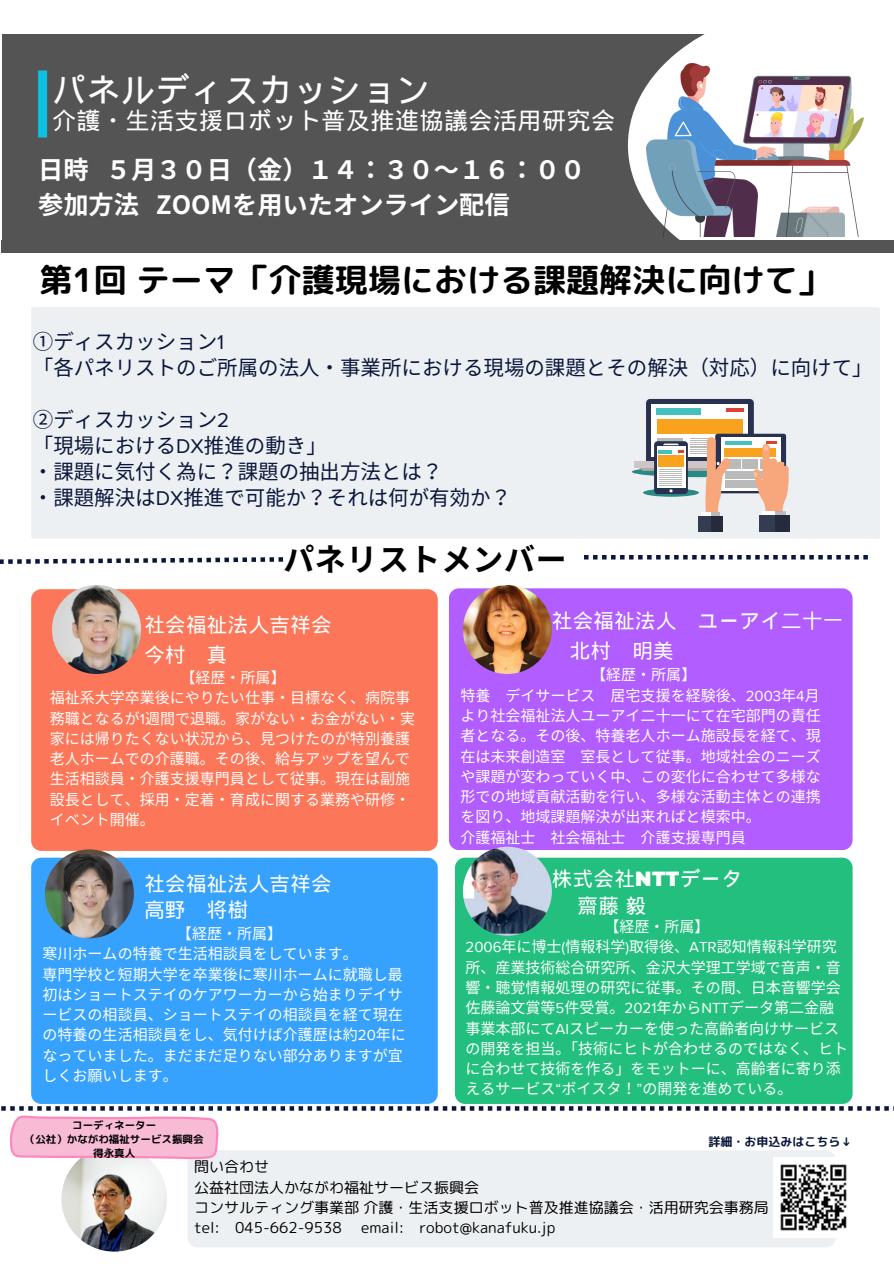
<style>
.page{position:relative;width:894px;height:1264px;background:#fff}
.page>*{position:absolute;margin:0;border:0;box-sizing:border-box;transform-origin:0 0}
.t1{font:33.75px "Wen Quan Yi Micro Hei";letter-spacing:.02em;color:#fff}
.t2{font:33px "rounded mplus 1 p bold";color:#000}
.t3{font:700 31.5px "Glow Sans J";color:#000}
.t4{font:700 25.2px/35px "Noto Sans JP";color:#fff}
.t5{font:24px "Wen Quan Yi Micro Hei";letter-spacing:.02em;color:#fff}
.t6{font:20.4px/26px "Noto Sans CJ Ksc";color:#09163b}
.t7{font:20.4px "Wen Quan Yi Micro Hei";letter-spacing:.02em;color:#fff}
.t8{font:15px/20.2px "Noto Sans CJ Ksc";color:#fff}
.t9{font:15px "rounded mplus 1 p regular";color:#000}
.t10{font:12px "rounded mplus 1 p bold";color:#09163b}
.t11{font:10.5px "rounded mplus 1 p bold";color:#000}
.s1{font-family:"Proxima Nova"}
.s2{font-family:"Montserrat";font-weight:900}
</style>
<div class="page">
<div style="left:31px;top:307px;width:848px;height:231px;background:#edf0f2"></div>
<div style="left:2px;top:34px;width:891px;height:217px;background:#545454"></div>
<div style="left:627px;top:3px;width:266px;height:284px;background:#fff"></div>
<div style="left:38px;top:70px;width:9px;height:67px;background:#0cc0df"></div>
<div style="left:31px;top:857px;width:406px;height:246px;background:#36a2fe;border-radius:10px"></div>
<div style="left:31px;top:589px;width:406px;height:261px;background:#fc7759;border-radius:10px"></div>
<div style="left:455px;top:857px;width:397px;height:246px;background:#22bf7e;border-radius:10px"></div>
<div style="left:449px;top:588px;width:403px;height:262px;background:#b15dff;border-radius:10px"></div>
<img style="left:463px;top:846px;width:88px;height:89px;border-radius:50%">
<div style="left:187px;top:1159px;width:648px;height:88px;background:#edf0f2"></div>
<img style="left:45px;top:849px;width:89px;height:89px;border-radius:50%">
<img style="left:52px;top:585px;width:89px;height:89px;border-radius:50%">
<img style="left:463px;top:585px;width:88px;height:89px;border-radius:50%">
<img style="left:61px;top:1145px;width:106px;height:106px;border-radius:50%">
<svg style="left:0;top:557px;width:283px;height:7px"></svg>
<svg style="left:584px;top:555px;width:283px;height:4px"></svg>
<svg style="left:1px;top:1106px;width:888px;height:53px"></svg>
<img style="left:646px;top:63px;width:217px;height:174px">
<div style="left:2px;top:240px;width:891px;height:13px;background:#545454"></div>
<img style="left:773px;top:1157px;width:80px;height:80px">
<svg style="left:631px;top:399px;width:158px;height:133px"></svg>
<div style="left:774px;top:515px;width:15px;height:17px;background:#252b3a"></div>
<h1 class="t1" style="left:52px;top:70px;width:380px">パネルディスカッション</h1>
<h1 class="t5" style="left:52px;top:107px;width:564px">介護・生活支援ロボット普及推進協議会活用研究会</h1>
<p class="t4" style="left:38px;top:151px;width:548px">日時 ５月３０日（金）１４：３０～１６：００参加方法 ZOOMを用いたオンライン配信</p>
<p class="t2" style="left:40px;top:256px;width:792px">第1回テーマ「介護現場における課題解決に向けて」</p>
<h3 class="t6" style="left:33px;top:327px;width:841px">①ディスカッション<span class="s1">1<br></span>「各パネリストのご所属の法人・事業所における現場の課題とその解決（対応）に向けて」</h3>
<p class="t6" style="left:33px;top:405px;width:469px">②ディスカッション<span class="s1">2<br></span>「現場における<span class="s1">DX</span>推進の動き」<br>・課題に気付く為に？課題の抽出方法とは？<br>・課題解決は<span class="s1">DX</span>推進で可能か？それは何が有効か？</p>
<h4 class="t3" style="left:283px;top:534px;width:285px">パネリストメンバー</h4>
<h3 class="t7" style="left:144px;top:613px;width:189px">社会福祉法人吉祥会</h3>
<h3 class="t7" style="left:551px;top:608px;width:293px">社会福祉法人 ユーアイ二十一</h3>
<p class="t7" style="left:144px;top:643px;width:84px">今村 真</p>
<h3 class="t7" style="left:569px;top:638px;width:105px">北村 明美</h3>
<p class="t8" style="left:180px;top:666px;width:107px">【経歴・所属】</p>
<p class="t8" style="left:50px;top:687px;width:365px">福祉系大学卒業後にやりたい仕事・目標なく、病院事務職となるが<span class="s1">1</span>週間で退職。家がない・お金がない・実家には帰りたくない状況から、見つけたのが特別養護老人ホームでの介護職。その後、給与アップを望んで生活相談員・介護支援専門員として従事。現在は副施設長として、採用・定着・育成に関する業務や研修・イベント開催。</p>
<p class="t7" style="left:144px;top:872px;width:189px">社会福祉法人吉祥会</p>
<h3 class="t7" style="left:144px;top:897px;width:105px">高野 将樹</h3>
<h2 class="t8" style="left:177px;top:922px;width:107px">【経歴・所属】</h2>
<h1 class="t8" style="left:43px;top:942px;width:316px">寒川ホームの特養で生活相談員をしています。</h1>
<h5 class="t8" style="left:43px;top:963px;width:364px">専門学校と短期大学を卒業後に寒川ホームに就職し最初はショートステイのケアワーカーから始まりデイサービスの相談員、ショートステイの相談員を経て現在の特養の生活相談員をし、気付けば介護歴は約<span class="s1">20</span>年になっていました。まだまだ足りない部分ありますが宜しくお願いします。</h5>
<p class="t11" style="left:72px;top:1117px;width:86px">コーディネーター</p>
<p class="t11" style="left:25px;top:1131px;width:180px">（公社）かながわ福祉サービス振興会</p>
<p class="t11" style="left:93px;top:1145px;width:44px">得永真人</p>
<p class="t8" style="left:591px;top:664px;width:107px">【経歴・所属】</p>
<p class="t8" style="left:460px;top:684px;width:361px">特養 デイサービス 居宅支援を経験後、<span class="s1">2003</span>年<span class="s1">4</span>月より社会福祉法人ユーアイ二十一にて在宅部門の責任者となる。その後、特養老人ホーム施設長を経て、現在は未来創造室 室長として従事。地域社会のニーズや課題が変わっていく中、この変化に合わせて多様な形での地域貢献活動を行い、多様な活動主体との連携を図り、地域課題解決が出来ればと模索中。</p>
<h3 class="t8" style="left:460px;top:826px;width:286px">介護福祉士 社会福祉士 介護支援専門員</h3>
<h3 class="t7" style="left:551px;top:866px;width:191px">株式会社<span class="s2">NTT</span>データ</h3>
<h3 class="t7" style="left:577px;top:893px;width:70px">齋藤毅</h3>
<h2 class="t8" style="left:465px;top:915px;width:384px;text-indent:139px">【経歴・所属】<br><span class="s1">2006</span>年に博士<span class="s1">(</span>情報科学<span class="s1">)</span>取得後、<span class="s1">ATR</span>認知情報科学研究所、産業技術総合研究所、金沢大学理工学域で音声・音響・聴覚情報処理の研究に従事。その間、日本音響学会佐藤論文賞等<span class="s1">5</span>件受賞。<span class="s1">2021</span>年から<span class="s1">NTT</span>データ第二金融事業本部にて<span class="s1">AI</span>スピーカーを使った高齢者向けサービスの開発を担当。「技術にヒトが合わせるのではなく、ヒトに合わせて技術を作る」をモットーに、高齢者に寄り添えるサービス<span class="s1">“</span>ボイスタ！ <span class="s1">”</span>の開発を進めている。</h2>
<p class="t10" style="left:708px;top:1132px;width:146px">詳細・お申込みはこちら↓</p>
<h6 class="t9" style="left:194px;top:1156px;width:77px">問い合わせ</h6>
<p class="t9" style="left:194px;top:1176px;width:286px">公益社団法人かながわ福祉サービス振興会</p>
<p class="t9" style="left:194px;top:1196px;width:576px">コンサルティング事業部介護・生活支援ロボット普及推進協議会・活用研究会事務局</p>
<p class="t9" style="left:194px;top:1216px;width:149px">tel: 045-662-9538</p>
<p class="t9" style="left:361px;top:1216px;width:195px">email: robot@kanafuku.jp</p>
</div>
